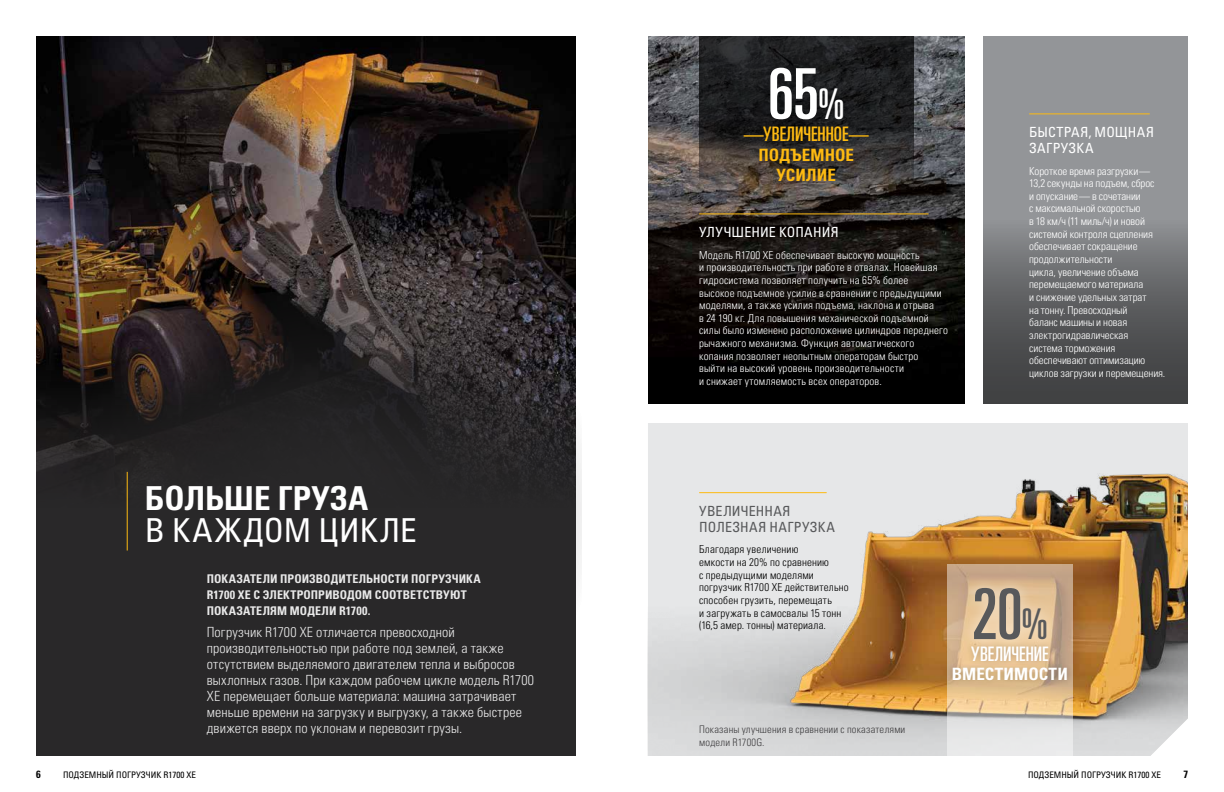
<style>
.page{position:relative;width:1224px;height:792px;background:#fff}
.page>*{position:absolute;margin:0;border:0;box-sizing:border-box;transform-origin:0 0}
.t1{font:70.2px "Univers LTCYR 59 Ult Cond";color:#fff}
.t2{font:70.2px "Univers LTCYR 59 Ult Cond";color:#58595b}
.t3{font:condensed 33px "Univers LTCYR 57";letter-spacing:.005em;color:#fff}
.t4{font:33px "Univers LTCYR 67 Bold Cond";color:#fff}
.t5{font:20px "Univers LTCYR 59 Ult Cond";color:#fdba12}
.t6{font:20px "Univers LTCYR 59 Ult Cond";color:#fff}
.t7{font:17px/20px "Univers LTCYR 67 Bold Cond";color:#fdba12;text-align:center}
.t8{font:17px "Univers LTCYR 67 Bold Cond";letter-spacing:.005em;color:#fff}
.t9{font:14px/16px "Univers LTCYR 47 Light Cond";letter-spacing:.01em;color:#fff}
.t10{font:condensed 14px/16px "Univers LTCYR 57";letter-spacing:.015em;color:#fff}
.t11{font:condensed 14px/16px "Univers LTCYR 57";letter-spacing:.02em;color:#58595b}
.t12{font:12px/16px "Univers LTCYR 67 Bold Cond";letter-spacing:.01em;color:#fff}
.t13{font:11px/12.6px "Univers LTCYR 47 Light Cond";letter-spacing:.01em;color:#fff}
.t14{font:11px/12.6px "Univers LTCYR 47 Light Cond";letter-spacing:.015em;color:#000}
.t15{font:10.5px/12.1px "Univers LTCYR 47 Light Cond";letter-spacing:.015em;color:#414042}
.t16{font:10.5px "Univers LTCYR 67 Bold Cond";color:#000}
.t17{font:condensed 9px "Univers LTCYR 57";color:#000}
.s1{font-size:42.3px}
</style>
<div class="page">
<img style="left:648px;top:36px;width:317px;height:368px">
<svg style="left:699px;top:36px;width:214px;height:156px;background:#2a2829"></svg>
<div style="left:984px;top:36px;width:204px;height:368px;background:#939598"></div>
<div style="left:984px;top:220px;width:204px;height:184px;background:linear-gradient(to bottom,#87898b,#363738)"></div>
<img style="left:648px;top:423px;width:540px;height:333px">
<div style="left:36px;top:36px;width:540px;height:720px;background:#292829"></div>
<img style="left:36px;top:36px;width:540px;height:253px">
<svg style="left:36px;top:289px;width:546px;height:294px"></svg>
<hr style="left:699px;top:213px;width:230px;height:1px;background:#fdba12">
<hr style="left:127px;top:472px;width:1px;height:79px;background:#fdba12">
<div style="left:738px;top:120px;width:137px;height:67px;background:#000;opacity:.24"></div>
<div style="left:764px;top:61px;width:86px;height:65px;background:#000;opacity:.24"></div>
<svg style="left:947px;top:564px;width:126px;height:192px;background:#dbc8b2"></svg>
<div style="left:947px;top:640px;width:126px;height:47px;background:#000;opacity:.24"></div>
<div style="left:962px;top:576px;width:97px;height:76px;background:#fff;opacity:.58"></div>
<hr style="left:699px;top:492px;width:128px;height:1px;background:#fdba12">
<hr style="left:1029px;top:113px;width:121px;height:1px;background:#fdba12">
<svg style="left:1151px;top:719px;width:37px;height:37px"></svg>
<h2 class="t4" style="left:145px;top:478px;width:225px">БОЛЬШЕ ГРУЗА</h2>
<h2 class="t3" style="left:145px;top:509px;width:273px">В КАЖДОМ ЦИКЛЕ</h2>
<p class="t12" style="left:207px;top:571px;width:276px">ПОКАЗАТЕЛИ ПРОИЗВОДИТЕЛЬНОСТИ ПОГРУЗЧИКА<br>R1700 XE С ЭЛЕКТРОПРИВОДОМ СООТВЕТСТВУЮТ<br>ПОКАЗАТЕЛЯМ МОДЕЛИ R1700.</p>
<p class="t9" style="left:207px;top:623px;width:329px">Погрузчик R1700 XE отличается превосходной производительностью при работе под землей, а также отсутствием выделяемого двигателем тепла и выбросов выхлопных газов. При каждом рабочем цикле модель R1700<br>XE перемещает больше материала: машина затрачивает меньше времени на загрузку и выгрузку, а также быстрее движется вверх по уклонам и перевозит грузы.</p>
<h1 class="t1" style="left:768px;top:46px;width:78px">65<span class="s1">%</span></h1>
<h3 class="t5" style="left:744px;top:120px;width:126px">—УВЕЛИЧЕННОЕ—</h3>
<h3 class="t7" style="left:759px;top:145px;width:97px">ПОДЪЕМНОЕ<br>УСИЛИЕ</h3>
<p class="t10" style="left:699px;top:224px;width:141px">УЛУЧШЕНИЕ КОПАНИЯ</p>
<p class="t13" style="left:699px;top:248px;width:250px">Модель R1700 XE обеспечивает высокую мощность<br>и производительность при работе в отвалах. Новейшая гидросистема позволяет получить на 65% более<br>высокое подъемное усилие в сравнении с предыдущими моделями, а также усилия подъема, наклона и отрыва<br>в 24 190 кг. Для повышения механической подъемной силы было изменено расположение цилиндров переднего рычажного механизма. Функция автоматического копания позволяет неопытным операторам быстро<br>выйти на высокий уровень производительности<br>и снижает утомляемость всех операторов.</p>
<p class="t10" style="left:1029px;top:124px;width:126px">БЫСТРАЯ, МОЩНАЯ<br>ЗАГРУЗКА</p>
<p class="t13" style="left:1029px;top:164px;width:138px">Короткое время разгрузки—<br>13,2 секунды на подъем, сброс<br>и опускание— в сочетании<br>с максимальной скоростью<br>в 18 км/ч (11 миль/ч) и новой системой контроля сцепления обеспечивает сокращение продолжительности<br>цикла, увеличение объема перемещаемого материала<br>и снижение удельных затрат<br>на тонну. Превосходный<br>баланс машины и новая электрогидравлическая<br>система торможения обеспечивают оптимизацию циклов загрузки и перемещения.</p>
<p class="t11" style="left:699px;top:502px;width:137px">УВЕЛИЧЕННАЯ<br>ПОЛЕЗНАЯ НАГРУЗКА</p>
<p class="t14" style="left:699px;top:543px;width:151px">Благодаря увеличению<br>емкости на 20% по сравнению<br>с предыдущими моделями погрузчик R1700 XE действительно способен грузить, перемещать<br>и загружать в самосвалы 15 тонн (16,5 амер. тонны) материала.</p>
<h1 class="t2" style="left:972px;top:566px;width:77px">20<span class="s1">%</span></h1>
<p class="t15" style="left:699px;top:723px;width:208px">Показаны улучшения в сравнении с показателями модели R1700G.</p>
<h3 class="t6" style="left:971px;top:640px;width:79px">УВЕЛИЧЕНИЕ</h3>
<h3 class="t8" style="left:952px;top:664px;width:118px">ВМЕСТИМОСТИ</h3>
<p class="t16" style="left:36px;top:768px;width:6px">6</p>
<p class="t17" style="left:63px;top:769px;width:134px">ПОДЗЕМНЫЙ ПОГРУЗЧИК R1700 XE</p>
<p class="t17" style="left:1028px;top:769px;width:134px">ПОДЗЕМНЫЙ ПОГРУЗЧИК R1700 XE</p>
<p class="t16" style="left:1183px;top:768px;width:6px">7</p>
</div>
